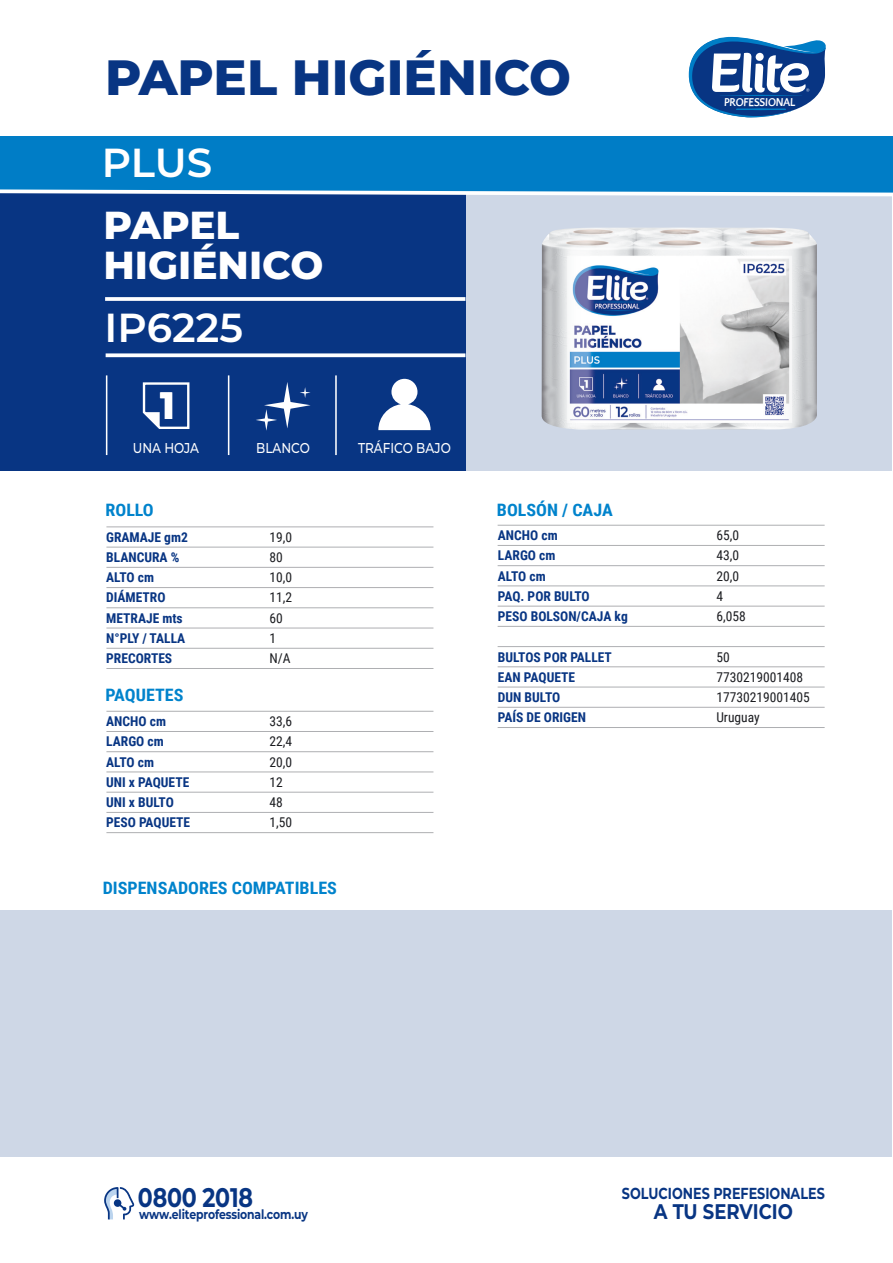
<style>
.page{position:relative;width:893px;height:1263px;background:#fff}
.page>*{position:absolute;margin:0;border:0;box-sizing:border-box;transform-origin:0 0}
.t1{font:800 49.5px "Montserrat";color:#083583}
.t2{font:600 40.5px "Montserrat";color:#fff}
.t3{font:800 39px/40.5px "Montserrat";color:#fff}
.t4{font:800 37.95px "Montserrat";color:#fff;scale:.95 1}
.t5{font:700 26.85px "Montserrat";letter-spacing:-.01em;color:#083583;scale:.82 1}
.t6{font:700 21.15px "Montserrat";color:#083583;scale:.85 1}
.t7{font:700 17.1px "Roboto Condensed";color:#0083cc;scale:1.05 1}
.t8{font:700 15.9px "Montserrat";color:#083583;scale:.8 1}
.t9{font:500 14.25px "Montserrat";color:#fff;scale:.85 1}
.t10{font:700 13.5px/20.2px "Roboto Condensed";color:#083583}
.t11{font:13.5px/20.2px "Roboto Condensed";color:#1b1c20}
.t12{font:700 13.05px "Montserrat";letter-spacing:-.01em;color:#083583;scale:.83 1}
.t13{font:700 11.7px "Quattrocento Sans";color:#fff;scale:.95 1}
</style>
<div class="page">
<div style="left:465px;top:137px;width:427px;height:334px;background:#ced7e6"></div>
<div style="left:0;top:190px;width:465px;height:281px;background:#083583"></div>
<svg style="left:106px;top:353px;width:359px;height:4px"></svg>
<svg style="left:105px;top:297px;width:360px;height:4px"></svg>
<div style="left:0;top:137px;width:892px;height:56px;background:#007dc6"></div>
<hr style="left:106px;top:375px;width:1px;height:80px;background:#fff">
<hr style="left:228px;top:375px;width:1px;height:80px;background:#fff">
<hr style="left:335px;top:375px;width:2px;height:80px;background:#fff">
<svg style="left:0;top:188px;width:893px;height:10px"></svg>
<div style="left:0;top:910px;width:892px;height:246px;background:#ced7e6"></div>
<svg style="left:689px;top:36px;width:137px;height:82px"></svg>
<div style="left:755px;top:53px;width:9px;height:8px;background:#fff;border-radius:50%"></div>
<svg style="left:104px;top:1187px;width:30px;height:32px"></svg>
<svg style="left:378px;top:379px;width:53px;height:51px"></svg>
<svg style="left:142px;top:382px;width:48px;height:47px"></svg>
<img style="left:542px;top:228px;width:275px;height:202px">
<hr style="left:106px;top:526px;width:327px;height:1px;background:#aeafb2">
<hr style="left:106px;top:547px;width:327px;height:1px;background:#aeafb2">
<hr style="left:106px;top:567px;width:327px;height:1px;background:#aeafb2">
<hr style="left:106px;top:587px;width:327px;height:1px;background:#aeafb2">
<hr style="left:106px;top:607px;width:327px;height:1px;background:#aeafb2">
<hr style="left:106px;top:628px;width:327px;height:1px;background:#aeafb2">
<hr style="left:106px;top:648px;width:327px;height:1px;background:#aeafb2">
<hr style="left:106px;top:668px;width:327px;height:1px;background:#aeafb2">
<hr style="left:106px;top:711px;width:327px;height:1px;background:#aeafb2">
<hr style="left:106px;top:731px;width:327px;height:1px;background:#aeafb2">
<hr style="left:106px;top:751px;width:327px;height:1px;background:#aeafb2">
<hr style="left:106px;top:771px;width:327px;height:1px;background:#aeafb2">
<hr style="left:106px;top:792px;width:327px;height:1px;background:#aeafb2">
<hr style="left:106px;top:812px;width:327px;height:1px;background:#aeafb2">
<hr style="left:106px;top:832px;width:327px;height:1px;background:#aeafb2">
<hr style="left:498px;top:525px;width:327px;height:1px;background:#aeafb2">
<hr style="left:498px;top:545px;width:327px;height:1px;background:#aeafb2">
<hr style="left:498px;top:565px;width:327px;height:1px;background:#aeafb2">
<hr style="left:498px;top:585px;width:327px;height:1px;background:#aeafb2">
<hr style="left:498px;top:606px;width:327px;height:1px;background:#aeafb2">
<hr style="left:498px;top:626px;width:327px;height:1px;background:#aeafb2">
<hr style="left:498px;top:646px;width:327px;height:1px;background:#aeafb2">
<hr style="left:498px;top:666px;width:327px;height:1px;background:#aeafb2">
<hr style="left:498px;top:687px;width:327px;height:1px;background:#aeafb2">
<hr style="left:498px;top:707px;width:327px;height:1px;background:#aeafb2">
<hr style="left:498px;top:727px;width:327px;height:1px;background:#aeafb2">
<svg style="left:256px;top:382px;width:55px;height:49px"></svg>
<h1 class="t1" style="left:105px;top:41px;width:467px">PAPEL HIGIÉNICO</h1>
<h2 class="t2" style="left:102px;top:134px;width:112px">PLUS</h2>
<h3 class="t3" style="left:103px;top:202px;width:221px">PAPEL<br>HIGIÉNICO</h3>
<h2 class="t2" style="left:105px;top:298px;width:140px">IP6225</h2>
<h3 class="t4" style="left:160px;top:377px;width:17px">1</h3>
<p class="t9" style="left:133px;top:438px;width:79px">UNA HOJA</p>
<p class="t9" style="left:358px;top:438px;width:111px">TRÁFICO BAJO</p>
<p class="t9" style="left:256px;top:438px;width:65px">BLANCO</p>
<p class="t7" style="left:105px;top:498px;width:48px">ROLLO</p>
<p class="t7" style="left:497px;top:498px;width:112px">BOLSÓN / CAJA</p>
<p class="t10" style="left:106px;top:526px;width:83px">GRAMAJE gm2<br>BLANCURA %<br>ALTO cm<br>DIÁMETRO<br>METRAJE mts<br>N°PLY / TALLA<br>PRECORTES</p>
<p class="t7" style="left:105px;top:682px;width:76px">PAQUETES</p>
<p class="t10" style="left:106px;top:711px;width:85px">ANCHO cm<br>LARGO cm<br>ALTO cm<br>UNI x PAQUETE<br>UNI x BULTO<br>PESO PAQUETE</p>
<p class="t11" style="left:269px;top:526px;width:24px">19,0<br>80<br>10,0<br>11,2<br>60<br>1<br>N/A</p>
<p class="t11" style="left:269px;top:711px;width:24px">33,6<br>22,4<br>20,0<br>12<br>48<br>1,50</p>
<p class="t7" style="left:103px;top:876px;width:224px">DISPENSADORES COMPATIBLES</p>
<p class="t10" style="left:498px;top:525px;width:132px">ANCHO cm<br>LARGO cm<br>ALTO cm<br>PAQ. POR BULTO<br>PESO BOLSON/CAJA kg</p>
<p class="t10" style="left:498px;top:646px;width:116px">BULTOS POR PALLET<br>EAN PAQUETE<br>DUN BULTO<br>PAÍS DE ORIGEN</p>
<p class="t13" style="left:724px;top:96px;width:78px">PROFESSIONAL</p>
<p class="t11" style="left:716px;top:525px;width:31px">65,0<br>43,0<br>20,0<br>4<br>6,058</p>
<p class="t11" style="left:716px;top:646px;width:95px">50<br>7730219001408<br>17730219001405<br>Uruguay</p>
<h3 class="t5" style="left:138px;top:1178px;width:142px">0800 2018</h3>
<p class="t12" style="left:139px;top:1205px;width:205px">www.eliteprofessional.com.uy</p>
<p class="t8" style="left:622px;top:1182px;width:255px">SOLUCIONES PREFESIONALES</p>
<h3 class="t6" style="left:654px;top:1196px;width:165px">A TU SERVICIO</h3>
</div>
